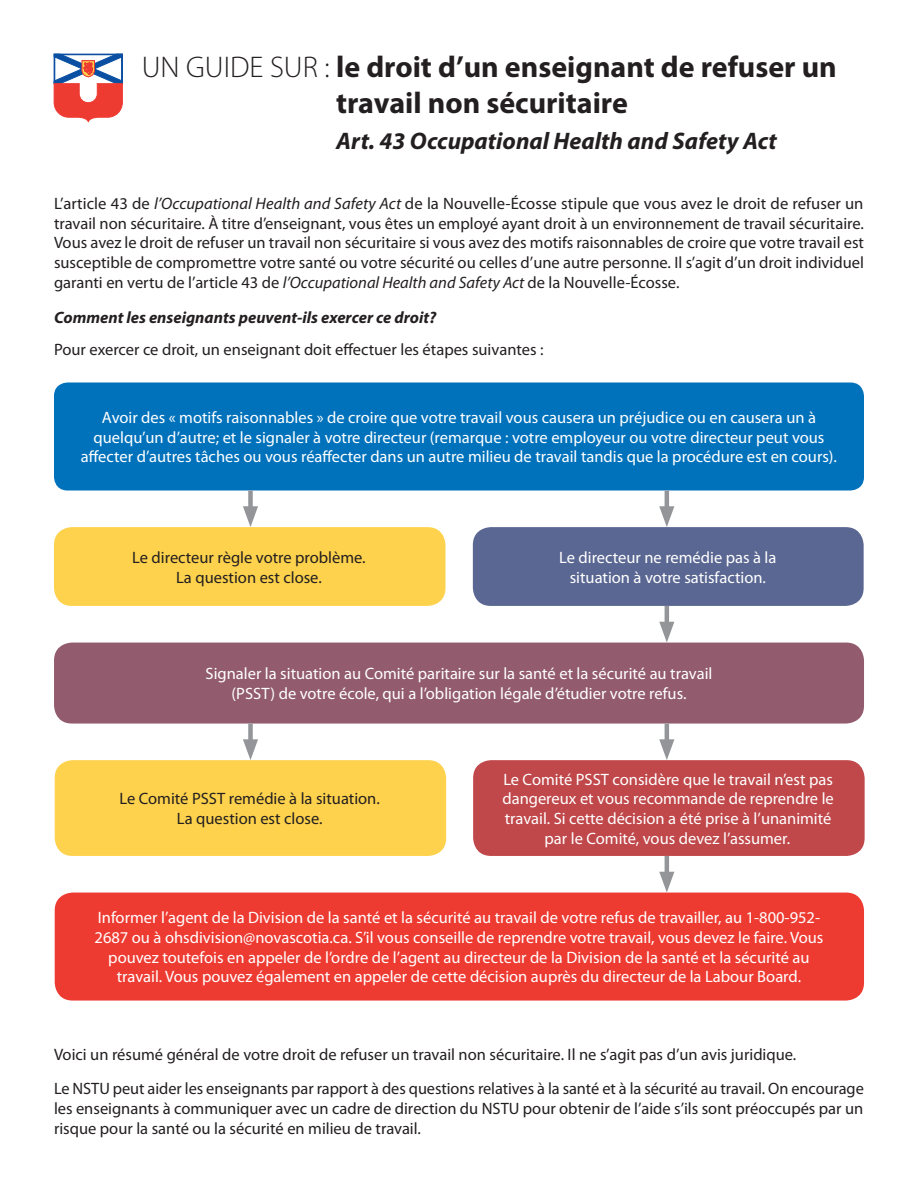
<style>
.page{position:relative;width:918px;height:1188px;background:#fff}
.page>*{position:absolute;margin:0;border:0;box-sizing:border-box;transform-origin:0 0}
.heading{font:700 30px/36px "Myriad Pro";color:#231f20;text-align:center}
.heading-2{font:italic 700 24px "Myriad Pro";color:#231f20}
.white_lozenge_copy{font:16.5px/19.8px "Myriad Pro";color:#fff;text-align:center}
.copy{font:16.5px/19.8px "Myriad Pro";color:#231f20;text-align:justify}
.black_lozenge_copy{font:16.5px/19.8px "Myriad Pro";color:#231f20;text-align:center}
.subhead{font:italic 700 16.5px "Myriad Pro";color:#231f20}
.s1{font-weight:300}
.s2{font-style:italic}
</style>
<div class="page">
<svg style="left:54px;top:54px;width:69px;height:68px"></svg>
<div style="left:54px;top:382px;width:810px;height:108px;background:#0072bc;border-radius:14px"></div>
<div style="left:473px;top:527px;width:391px;height:79px;background:#5a6792;border-radius:18px"></div>
<div style="left:54px;top:527px;width:392px;height:79px;background:#fed24c;border-radius:18px"></div>
<div style="left:54px;top:643px;width:810px;height:81px;background:#925b6e;border-radius:18px"></div>
<div style="left:473px;top:760px;width:392px;height:96px;background:#c0474a;border-radius:18px"></div>
<div style="left:55px;top:760px;width:391px;height:96px;background:#fed24c;border-radius:18px"></div>
<div style="left:55px;top:893px;width:809px;height:108px;background:#ee3b32;border-radius:18px"></div>
<div style="left:248px;top:490px;width:5px;height:25px;background:#939598"></div>
<svg style="left:243px;top:506px;width:15px;height:21px"></svg>
<div style="left:248px;top:724px;width:5px;height:24px;background:#939598"></div>
<svg style="left:243px;top:739px;width:15px;height:21px"></svg>
<hr style="left:665px;top:490px;width:4px;height:25px;background:#939598">
<svg style="left:659px;top:506px;width:15px;height:21px"></svg>
<hr style="left:665px;top:724px;width:4px;height:24px;background:#939598">
<svg style="left:659px;top:739px;width:15px;height:21px"></svg>
<hr style="left:665px;top:606px;width:4px;height:24px;background:#939598">
<svg style="left:659px;top:622px;width:15px;height:21px"></svg>
<hr style="left:665px;top:856px;width:4px;height:24px;background:#939598">
<svg style="left:659px;top:872px;width:15px;height:21px"></svg>
<p class="heading" style="left:142px;top:49px;width:697px"><span class="s1">UN GUIDE SUR :</span> le droit d’un enseignant de refuser un travail non sécuritaire</p>
<p class="heading-2" style="left:336px;top:127px;width:442px">Art. 43 Occupational Health and Safety Act</p>
<p class="copy" style="left:54px;top:194px;width:812px">L’article 43 de <span class="s2">l’Occupational Health and Safety Act</span> de la Nouvelle-Écosse stipule que vous avez le droit de refuser un travail non sécuritaire. À titre d’enseignant, vous êtes un employé ayant droit à un environnement de travail sécuritaire.<br>Vous avez le droit de refuser un travail non sécuritaire si vous avez des motifs raisonnables de croire que votre travail est susceptible de compromettre votre santé ou votre sécurité ou celles d’une autre personne. Il s’agit d’un droit individuel garanti en vertu de l’article 43 de <span class="s2">l’Occupational Health and Safety Act</span> de la Nouvelle-Écosse.</p>
<p class="subhead" style="left:54px;top:308px;width:384px">Comment les enseignants peuvent-ils exercer ce droit?</p>
<p class="copy" style="left:54px;top:339px;width:491px">Pour exercer ce droit, un enseignant doit effectuer les étapes suivantes :</p>
<p class="white_lozenge_copy" style="left:81px;top:408px;width:758px">Avoir des « motifs raisonnables » de croire que votre travail vous causera un préjudice ou en causera un à quelqu’un d’autre; et le signaler à votre directeur (remarque : votre employeur ou votre directeur peut vous affecter d’autres tâches ou vous réaffecter dans un autre milieu de travail tandis que la procédure est en cours).</p>
<p class="black_lozenge_copy" style="left:132px;top:548px;width:235px">Le directeur règle votre problème.<br>La question est close.</p>
<p class="white_lozenge_copy" style="left:559px;top:548px;width:219px">Le directeur ne remédie pas à la situation à votre satisfaction.</p>
<p class="white_lozenge_copy" style="left:206px;top:664px;width:508px">Signaler la situation au Comité paritaire sur la santé et la sécurité au travail (PSST) de votre école, qui a l’obligation légale d’étudier votre refus.</p>
<p class="black_lozenge_copy" style="left:120px;top:789px;width:262px">Le Comité PSST remédie à la situation.<br>La question est close.</p>
<p class="white_lozenge_copy" style="left:502px;top:769px;width:333px">Le Comité PSST considère que le travail n’est pas dangereux et vous recommande de reprendre le travail. Si cette décision a été prise à l’unanimité par le Comité, vous devez l’assumer.</p>
<p class="white_lozenge_copy" style="left:95px;top:908px;width:730px">Informer l’agent de la Division de la santé et la sécurité au travail de votre refus de travailler, au 1-800-952- 2687 ou à ohsdivision@novascotia.ca. S’il vous conseille de reprendre votre travail, vous devez le faire. Vous pouvez toutefois en appeler de l’ordre de l’agent au directeur de la Division de la santé et la sécurité au travail. Vous pouvez également en appeler de cette décision auprès du directeur de la Labour Board.</p>
<p class="copy" style="left:54px;top:1044px;width:744px">Voici un résumé général de votre droit de refuser un travail non sécuritaire. Il ne s’agit pas d’un avis juridique.</p>
<p class="copy" style="left:54px;top:1079px;width:811px">Le NSTU peut aider les enseignants par rapport à des questions relatives à la santé et à la sécurité au travail. On encourage les enseignants à communiquer avec un cadre de direction du NSTU pour obtenir de l’aide s’ils sont préoccupés par un risque pour la santé ou la sécurité en milieu de travail.</p>
</div>
